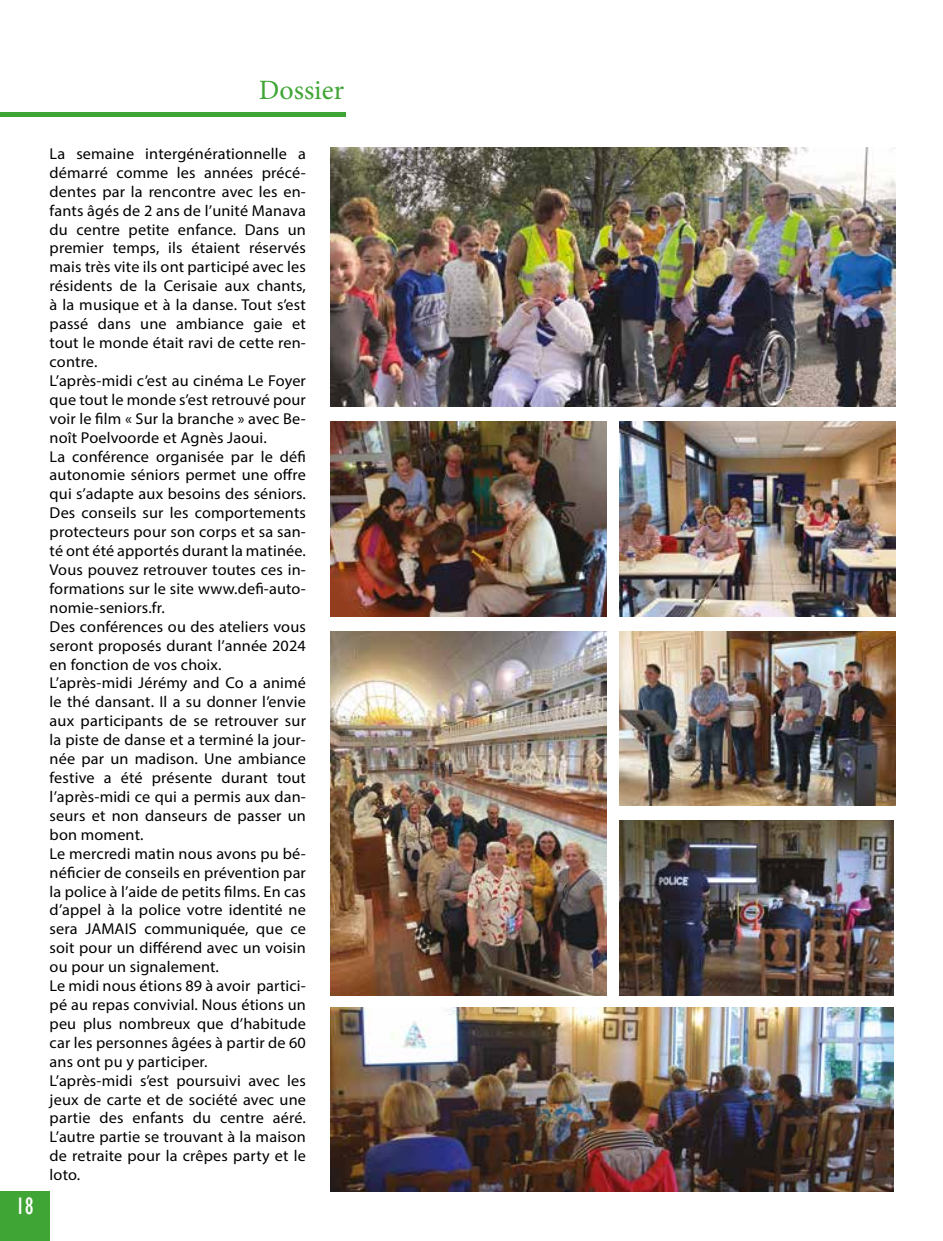
<style>
.page{position:relative;width:943px;height:1241px;background:#fff}
.page>*{position:absolute;margin:0;border:0;box-sizing:border-box;transform-origin:0 0}
.t1{font:28px "Minion Pro";color:#3fa535}
.t2{font:condensed 24.5px "Gill Sans";color:#fff}
.t3{font:15.75px/18.9px "Myriad Pro";letter-spacing:.01em;color:#000}
</style>
<div class="page">
<div style="left:0;top:1191px;width:50px;height:49px;background:#3fa535"></div>
<img style="left:331px;top:1007px;width:562px;height:184px">
<img style="left:331px;top:147px;width:564px;height:259px">
<img style="left:331px;top:421px;width:275px;height:195px">
<img style="left:331px;top:631px;width:275px;height:363px">
<img style="left:619px;top:421px;width:276px;height:195px">
<img style="left:619px;top:631px;width:276px;height:174px">
<img style="left:619px;top:820px;width:274px;height:174px">
<div style="left:0;top:112px;width:345px;height:5px;background:#3fa535"></div>
<h1 class="t1" style="left:259px;top:71px;width:87px">Dossier</h1>
<h2 class="t2" style="left:16px;top:1191px;width:19px">1 89</h2>
<p class="t3" style="left:50px;top:144px;width:258px">La semaine intergénérationnelle a démarré comme les années précé&shy;dentes par la rencontre avec les en&shy;fants âgés de 2 ans de l’unité Manava du centre petite enfance. Dans un premier temps, ils étaient réservés mais très vite ils ont participé avec les résidents de la Cerisaie aux chants, à la musique et à la danse. Tout s’est passé dans une ambiance gaie et tout le monde était ravi de cette ren&shy;contre.<br>L’après-midi c’est au cinéma Le Foyer que tout le monde s’est retrouvé pour voir le film « Sur la branche » avec Be&shy;noît Poelvoorde et Agnès Jaoui.<br>La conférence organisée par le défi autonomie séniors permet une offre qui s’adapte aux besoins des séniors.<br>Des conseils sur les comportements protecteurs pour son corps et sa san&shy;té ont été apportés durant la matinée.<br>Vous pouvez retrouver toutes ces in&shy;formations sur le site www.defi-auto&shy;nomie-seniors.fr.<br>Des conférences ou des ateliers vous seront proposés durant l’année 2024 en fonction de vos choix.<br>L’après-midi Jérémy and Co a animé le thé dansant. Il a su donner l’envie aux participants de se retrouver sur la piste de danse et a terminé la jour&shy;née par un madison. Une ambiance festive a été présente durant tout l’après-midi ce qui a permis aux dan&shy;seurs et non danseurs de passer un bon moment.<br>Le mercredi matin nous avons pu bé&shy;néficier de conseils en prévention par la police à l’aide de petits films. En cas d’appel à la police votre identité ne sera JAMAIS communiquée, que ce soit pour un différend avec un voisin ou pour un signalement.<br>Le midi nous étions 89 à avoir partici&shy;pé au repas convivial. Nous étions un peu plus nombreux que d’habitude car les personnes âgées à partir de 60 ans ont pu y participer.<br>L’après-midi s’est poursuivi avec les jeux de carte et de société avec une partie des enfants du centre aéré.<br>L’autre partie se trouvant à la maison de retraite pour la crêpes party et le loto.</p>
</div>
